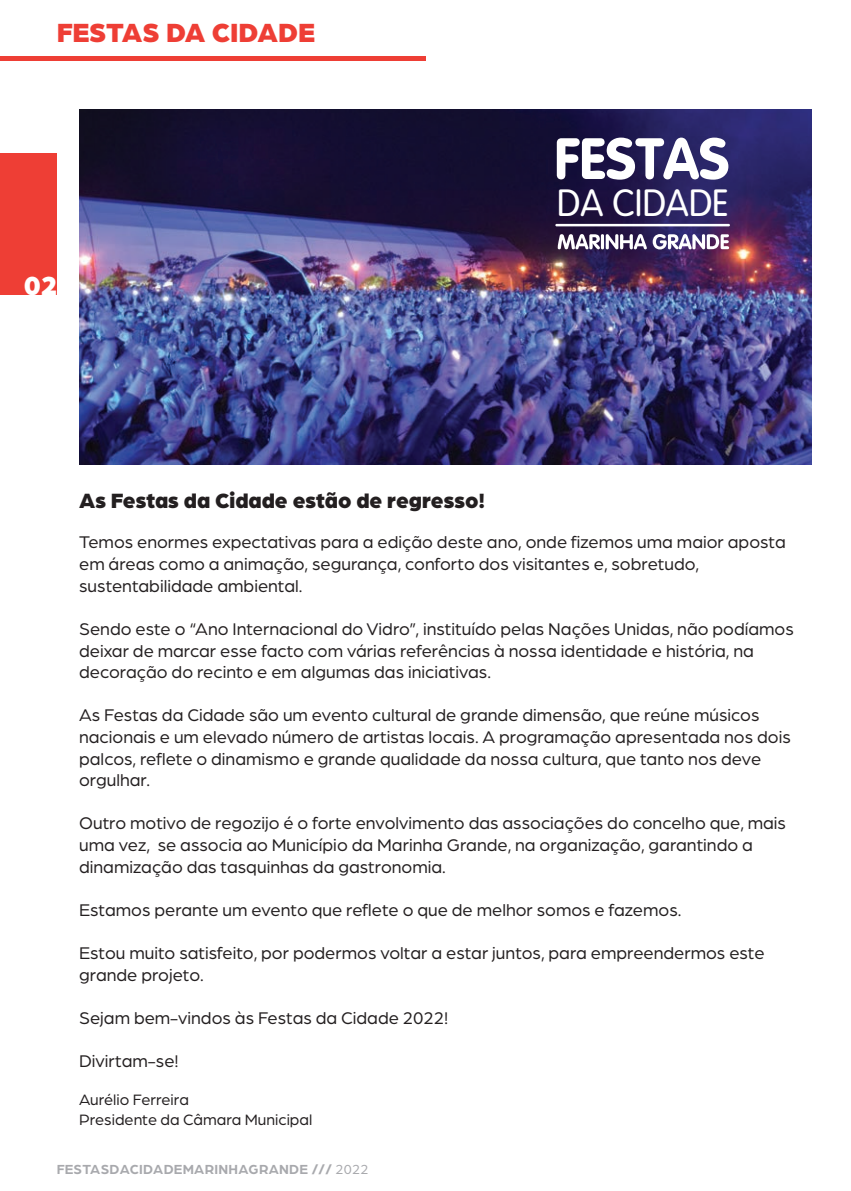
<style>
.page{position:relative;width:851px;height:1191px;background:#fff}
.page>*{position:absolute;margin:0;border:0;box-sizing:border-box;transform-origin:0 0}
.t1{font:300 37.4px "VAG Rounded";color:#fff}
.t2{font:900 28px "Arboria";color:#ee3e35}
.t3{font:900 28px "Arboria";color:#fff}
.t4{font:900 22px "Arboria";color:#231f20}
.t5{font:18px/21.6px "Arboria";color:#231f20}
.t6{font:16px/19.2px "Arboria";color:#231f20}
.t7{font:700 14px "Arboria";letter-spacing:.02em;color:#a8a9ad}
.s1{font-weight:900}
.s2{font-weight:400}
</style>
<div class="page">
<hr style="left:0;top:57px;width:425px;height:4px;background:#ee3e35">
<div style="left:0;top:153px;width:57px;height:142px;background:#ee3e35"></div>
<img style="left:79px;top:110px;width:732px;height:354px">
<svg style="left:556px;top:138px;width:172px;height:42px"></svg>
<svg style="left:557px;top:234px;width:89px;height:15px"></svg>
<svg style="left:652px;top:234px;width:77px;height:15px"></svg>
<hr style="left:555px;top:224px;width:174px;height:2px;background:#fff">
<h2 class="t2" style="left:57px;top:13px;width:259px">FESTAS DA CIDADE</h2>
<h2 class="t3" style="left:24px;top:265px;width:35px">02</h2>
<h1 class="t1" style="left:556px;top:181px;width:173px">DA CIDADE</h1>
<p class="t4" style="left:79px;top:484px;width:407px">As Festas da Cidade estão de regresso!</p>
<p class="t5" style="left:79px;top:531px;width:708px">Temos enormes expectativas para a edição deste ano, onde fizemos uma maior aposta em áreas como a animação, segurança, conforto dos visitantes e, sobretudo, sustentabilidade ambiental.</p>
<p class="t5" style="left:79px;top:617px;width:716px">Sendo este o “Ano Internacional do Vidro”, instituído pelas Nações Unidas, não podíamos deixar de marcar esse facto com várias referências à nossa identidade e história, na decoração do recinto e em algumas das iniciativas.</p>
<p class="t5" style="left:79px;top:704px;width:713px">As Festas da Cidade são um evento cultural de grande dimensão, que reúne músicos nacionais e um elevado número de artistas locais. A programação apresentada nos dois palcos, reflete o dinamismo e grande qualidade da nossa cultura, que tanto nos deve orgulhar.</p>
<p class="t5" style="left:79px;top:812px;width:708px">Outro motivo de regozijo é o forte envolvimento das associações do concelho que, mais uma vez, se associa ao Município da Marinha Grande, na organização, garantindo a dinamização das tasquinhas da gastronomia.</p>
<p class="t5" style="left:79px;top:898px;width:603px">Estamos perante um evento que reflete o que de melhor somos e fazemos.</p>
<p class="t5" style="left:79px;top:941px;width:687px">Estou muito satisfeito, por podermos voltar a estar juntos, para empreendermos este grande projeto.</p>
<p class="t5" style="left:79px;top:1006px;width:370px">Sejam bem-vindos às Festas da Cidade 2022!</p>
<p class="t5" style="left:79px;top:1049px;width:101px">Divirtam-se!</p>
<p class="t6" style="left:79px;top:1089px;width:235px">Aurélio Ferreira<br>Presidente da Câmara Municipal</p>
<p class="t7" style="left:57px;top:1159px;width:313px">FESTASDACIDADEMARINHAGRANDE <span class="s1">///</span> <span class="s2">2022</span></p>
</div>
